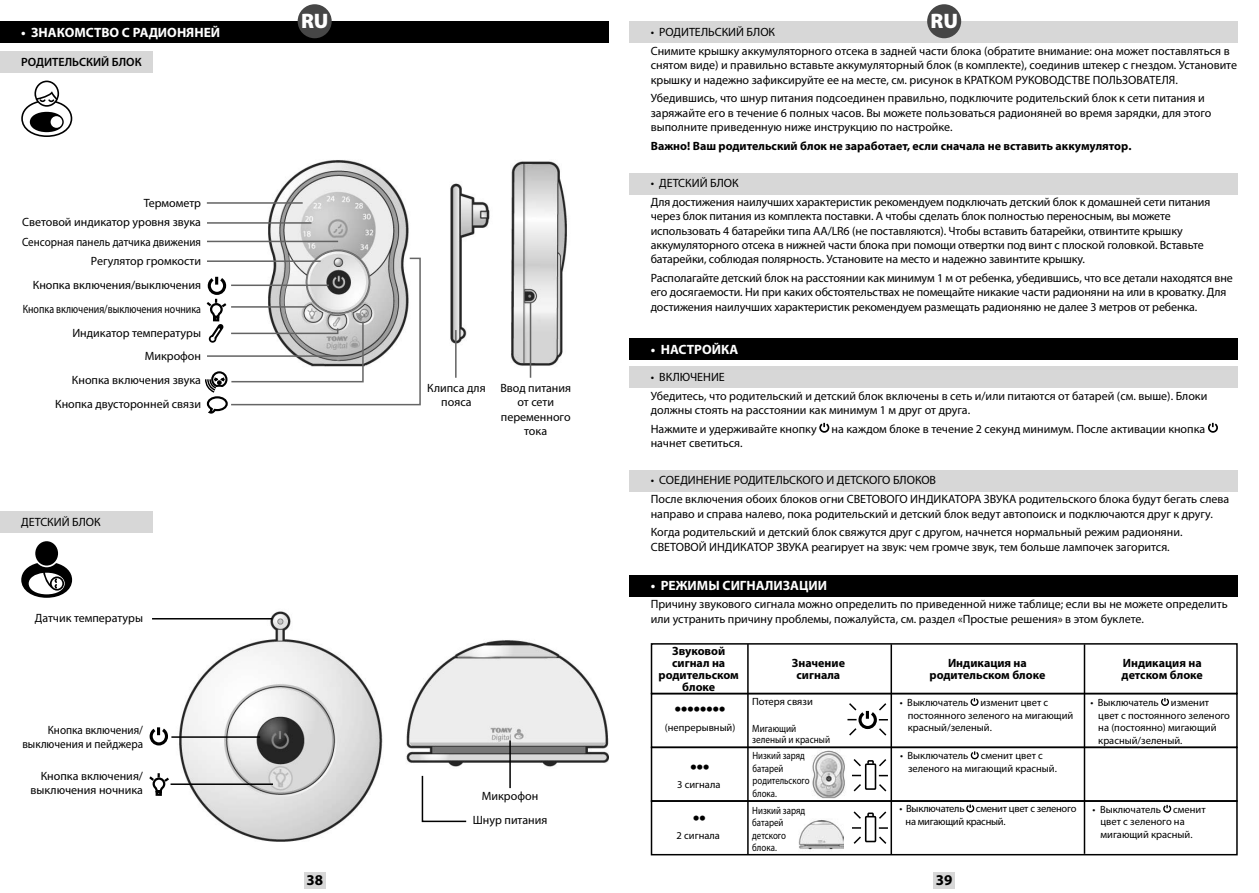
<style>
.page{position:relative;width:1259px;height:893px;background:#fff}
.page>*{position:absolute;margin:0;border:0;box-sizing:border-box;transform-origin:0 0}
.t1{font:900 21px "Myriad Pro";color:#fff}
.t2{font:18px "Times";color:#000}
.t3{font:700 15px "Myriad Pro";color:#000}
.t4{font:700 13.5px "Myriad Pro";color:#fff}
.t5{font:12px/14.4px "Myriad Pro";color:#000}
.t6{font:700 12px/12px "Myriad Pro";color:#000;text-align:center}
.t7{font:12px/13.5px "Myriad Pro";color:#000;text-align:right;scale:.93 1}
.t8{font:600 12px "Myriad Pro";color:#000}
.t9{font:10.5px/12.6px "Myriad Pro";color:#000}
.t10{font:10.5px/12.6px "Myriad Pro";letter-spacing:-.025em;color:#000}
.t11{font:10.5px/12.6px "Myriad Pro";color:#000;scale:.84 1}
.t12{font:10.5px/12.6px "Myriad Pro";color:#000;scale:.85 1}
.t13{font:10.5px/10.5px "Myriad Pro";color:#000;scale:.88 1}
</style>
<div class="page">
<div style="left:0;top:21px;width:608px;height:22px;background:#000"></div>
<div style="left:0;top:51px;width:152px;height:21px;background:#d7d7d7"></div>
<div style="left:0;top:512px;width:152px;height:21px;background:#d7d7d7"></div>
<div style="left:629px;top:21px;width:608px;height:22px;background:#d7d7d7"></div>
<div style="left:629px;top:173px;width:608px;height:22px;background:#d7d7d7"></div>
<div style="left:304px;top:872px;width:21px;height:17px;background:#d7d7d7"></div>
<div style="left:629px;top:575px;width:608px;height:22px;background:#000"></div>
<div style="left:651px;top:643px;width:586px;height:51px;border:2px solid #000"></div>
<hr style="left:890px;top:644px;width:2px;height:210px;background:#000">
<hr style="left:747px;top:644px;width:1px;height:210px;background:#000">
<hr style="left:1083px;top:644px;width:2px;height:210px;background:#000">
<div style="left:651px;top:800px;width:586px;height:55px;border:2px solid #000"></div>
<div style="left:651px;top:693px;width:586px;height:55px;border:2px solid #000"></div>
<svg style="left:970px;top:751px;width:9px;height:9px"></svg>
<svg style="left:966px;top:804px;width:9px;height:9px"></svg>
<svg style="left:1163px;top:804px;width:9px;height:9px"></svg>
<svg style="left:970px;top:698px;width:9px;height:8px"></svg>
<svg style="left:1161px;top:698px;width:8px;height:8px"></svg>
<img style="left:163px;top:611px;width:445px;height:231px">
<svg style="left:847px;top:703px;width:41px;height:33px"></svg>
<img style="left:207px;top:160px;width:360px;height:216px">
<svg style="left:149px;top:724px;width:21px;height:23px"></svg>
<div style="left:298px;top:4px;width:34px;height:34px;background:#464646;border-radius:50%"></div>
<div style="left:927px;top:4px;width:34px;height:34px;background:#464646;border-radius:50%"></div>
<div style="left:629px;top:366px;width:608px;height:22px;background:#d7d7d7"></div>
<div style="left:629px;top:470px;width:608px;height:22px;background:#d7d7d7"></div>
<div style="left:629px;top:339px;width:608px;height:21px;background:#000"></div>
<svg style="left:149px;top:771px;width:22px;height:26px"></svg>
<svg style="left:421px;top:774px;width:47px;height:49px"></svg>
<div style="left:865px;top:816px;width:11px;height:26px;border:2px solid #000"></div>
<svg style="left:852px;top:827px;width:9px;height:2px"></svg>
<svg style="left:853px;top:836px;width:8px;height:8px"></svg>
<svg style="left:879px;top:827px;width:9px;height:2px"></svg>
<svg style="left:879px;top:836px;width:8px;height:8px"></svg>
<svg style="left:853px;top:811px;width:34px;height:9px"></svg>
<div style="left:865px;top:763px;width:11px;height:27px;border:2px solid #000"></div>
<svg style="left:853px;top:784px;width:8px;height:8px"></svg>
<svg style="left:879px;top:784px;width:8px;height:8px"></svg>
<svg style="left:853px;top:759px;width:34px;height:9px"></svg>
<img style="left:798px;top:820px;width:46px;height:30px">
<img style="left:812px;top:750px;width:33px;height:48px">
<hr style="left:530px;top:302px;width:1px;height:76px;background:#636363">
<svg style="left:21px;top:81px;width:51px;height:56px"></svg>
<svg style="left:21px;top:563px;width:51px;height:35px"></svg>
<div style="left:35px;top:541px;width:23px;height:25px;background:#000;border-radius:50%"></div>
<svg style="left:819px;top:422px;width:11px;height:11px"></svg>
<svg style="left:1208px;top:422px;width:10px;height:11px"></svg>
<hr style="left:455px;top:330px;width:1px;height:48px;background:#636363">
<hr style="left:509px;top:740px;width:2px;height:48px;background:#000">
<hr style="left:207px;top:222px;width:104px;height:2px;background:#636363">
<hr style="left:207px;top:241px;width:131px;height:1px;background:#636363">
<hr style="left:152px;top:618px;width:120px;height:1px;background:#000">
<hr style="left:171px;top:736px;width:89px;height:2px;background:#000">
<hr style="left:171px;top:783px;width:102px;height:2px;background:#000">
<hr style="left:207px;top:202px;width:96px;height:2px;background:#636363">
<div style="left:933px;top:872px;width:22px;height:17px;background:#d7d7d7"></div>
<svg style="left:205px;top:257px;width:216px;height:157px"></svg>
<p class="t4" style="left:21px;top:24px;width:200px">• ЗНАКОМСТВО С РАДИОНЯНЕЙ</p>
<p class="t8" style="left:21px;top:54px;width:122px">РОДИТЕЛЬСКИЙ БЛОК</p>
<p class="t5" style="left:22px;top:193px;width:180px;line-height:19.5px;text-align:right">Термометр<br>Световой индикатор уровня звука<br>Сенсорная панель датчика движения<br>Регулятор громкости</p>
<p class="t5" style="left:23px;top:273px;width:180px;line-height:23.7px;text-align:right">Кнопка включения/выключения<br>Кнопка включения/выключения ночника<br>Индикатор температуры<br>Микрофон<br>Кнопка включения звука<br>Кнопка двусторонней связи</p>
<p class="t5" style="left:21px;top:515px;width:81px">ДЕТСКИЙ БЛОК</p>
<p class="t5" style="left:35px;top:610px;width:110px">Датчик температуры</p>
<p class="t7" style="left:22px;top:723px;width:131px">Кнопка включения/ выключения и пейджера</p>
<p class="t5" style="left:31px;top:769px;width:114px;line-height:13.5px;text-align:right">Кнопка включения/ выключения ночника</p>
<h1 class="t1" style="left:301px;top:7px;width:29px">RU</h1>
<h1 class="t1" style="left:930px;top:7px;width:29px">RU</h1>
<p class="t5" style="left:651px;top:23px;width:580px;line-height:18.6px">• РОДИТЕЛЬСКИЙ БЛОК<br>Снимите крышку аккумуляторного отсека в задней части блока (обратите внимание: она может поставляться в</p>
<p class="t5" style="left:651px;top:58px;width:588px">снятом виде) и правильно вставьте аккумуляторный блок (в комплекте), соединив штекер с гнездом. Установите крышку и надежно зафиксируйте ее на месте, см. рисунок в КРАТКОМ РУКОВОДСТВЕ ПОЛЬЗОВАТЕЛЯ.</p>
<p class="t5" style="left:651px;top:91px;width:562px">Убедившись, что шнур питания подсоединен правильно, подключите родительский блок к сети питания и заряжайте его в течение 6 полных часов. Вы можете пользоваться радионяней во время зарядки, для этого выполните приведенную ниже инструкцию по настройке.</p>
<p class="t6" style="left:651px;top:139px;width:482px">Важно! Ваш родительский блок не заработает, если сначала не вставить аккумулятор.</p>
<p class="t5" style="left:651px;top:174px;width:561px;line-height:18.6px">• ДЕТСКИЙ БЛОК<br>Для достижения наилучших характеристик рекомендуем подключать детский блок к домашней сети питания</p>
<p class="t5" style="left:651px;top:209px;width:554px">через блок питания из комплекта поставки. А чтобы сделать блок полностью переносным, вы можете использовать 4 батарейки типа AA/LR6 (не поставляются). Чтобы вставить батарейки, отвинтите крышку аккумуляторного отсека в нижней части блока при помощи отвертки под винт с плоской головкой. Вставьте батарейки, соблюдая полярность. Установите на место и надежно завинтите крышку.</p>
<p class="t5" style="left:651px;top:271px;width:583px">Располагайте детский блок на расстоянии как минимум 1 м от ребенка, убедившись, что все детали находятся вне его досягаемости. Ни при каких обстоятельствах не помещайте никакие части радионяни на или в кроватку. Для достижения наилучших характеристик рекомендуем размещать радионяню не далее 3 метров от ребенка.</p>
<p class="t5" style="left:427px;top:380px;width:60px;text-align:center">Клипса для пояса</p>
<p class="t5" style="left:500px;top:380px;width:72px;text-align:center">Ввод питания от сети переменного тока</p>
<p class="t5" style="left:473px;top:784px;width:76px;line-height:23.7px;text-align:center">Микрофон<br>Шнур питания</p>
<p class="t4" style="left:651px;top:340px;width:89px">• НАСТРОЙКА</p>
<p class="t5" style="left:651px;top:367px;width:558px;line-height:18.6px">• ВКЛЮЧЕНИЕ<br>Убедитесь, что родительский и детский блок включены в сеть и/или питаются от батарей (см. выше). Блоки</p>
<p class="t5" style="left:651px;top:401px;width:556px;line-height:18.6px">должны стоять на расстоянии как минимум 1 м друг от друга.<br>Нажмите и удерживайте кнопку на каждом блоке в течение 2 секунд минимум. После активации кнопка</p>
<p class="t5" style="left:651px;top:436px;width:93px">начнет светиться.</p>
<p class="t5" style="left:651px;top:471px;width:580px;line-height:18.6px">• СОЕДИНЕНИЕ РОДИТЕЛЬСКОГО И ДЕТСКОГО БЛОКОВ<br>После включения обоих блоков огни СВЕТОВОГО ИНДИКАТОРА ЗВУКА родительского блока будут бегать слева</p>
<p class="t5" style="left:651px;top:504px;width:563px;line-height:18.6px">направо и справа налево, пока родительский и детский блок ведут автопоиск и подключаются друг к другу.<br>Когда родительский и детский блок свяжутся друг с другом, начнется нормальный режим радионяни.</p>
<p class="t5" style="left:651px;top:539px;width:520px">СВЕТОВОЙ ИНДИКАТОР ЗВУКА реагирует на звук: чем громче звук, тем больше лампочек загорится.</p>
<p class="t4" style="left:651px;top:576px;width:178px">• РЕЖИМЫ СИГНАЛИЗАЦИИ</p>
<p class="t5" style="left:651px;top:597px;width:578px">Причину звукового сигнала можно определить по приведенной ниже таблице; если вы не можете определить или устранить причину проблемы, пожалуйста, см. раздел «Простые решения» в этом буклете.</p>
<p class="t6" style="left:658px;top:644px;width:82px">Звуковой сигнал на родительском блоке</p>
<h2 class="t2" style="left:675px;top:693px;width:52px">••••••••</h2>
<p class="t9" style="left:665px;top:721px;width:72px">(непрерывный)</p>
<h2 class="t2" style="left:690px;top:750px;width:20px">•••</h2>
<p class="t9" style="left:677px;top:778px;width:45px">3 сигнала</p>
<h2 class="t2" style="left:693px;top:801px;width:14px">••</h2>
<p class="t9" style="left:676px;top:829px;width:45px">2 сигнала</p>
<p class="t6" style="left:792px;top:656px;width:55px">Значение сигнала</p>
<p class="t6" style="left:929px;top:656px;width:117px">Индикация на родительском блоке</p>
<p class="t6" style="left:1121px;top:656px;width:83px;text-align:left">Индикация на детском блоке</p>
<p class="t9" style="left:752px;top:695px;width:62px">Потеря связи</p>
<p class="t9" style="left:908px;top:696px;width:167px;text-indent:-8px">• Выключатель изменит цвет с постоянного зеленого на мигающий красный/зеленый.</p>
<p class="t9" style="left:1098px;top:696px;width:133px;text-indent:-8px">• Выключатель изменит цвет с постоянного зеленого на (постоянно) мигающий красный/зеленый.</p>
<p class="t13" style="left:752px;top:723px;width:90px">Мигающий зеленый и красный</p>
<p class="t11" style="left:752px;top:749px;width:70px">Низкий заряд батарей родительского блока.</p>
<p class="t12" style="left:752px;top:803px;width:64px">Низкий заряд батарей детского блока.</p>
<p class="t9" style="left:908px;top:749px;width:150px;text-indent:-8px">• Выключатель сменит цвет с зеленого на мигающий красный.</p>
<p class="t10" style="left:905px;top:802px;width:172px;text-indent:-6px">• Выключатель сменит цвет с зеленого на мигающий красный.</p>
<p class="t9" style="left:1100px;top:803px;width:107px;text-indent:-8px">• Выключатель сменит цвет с зеленого на мигающий красный.</p>
<p class="t3" style="left:306px;top:870px;width:18px">38</p>
<p class="t3" style="left:936px;top:870px;width:18px">39</p>
</div>
